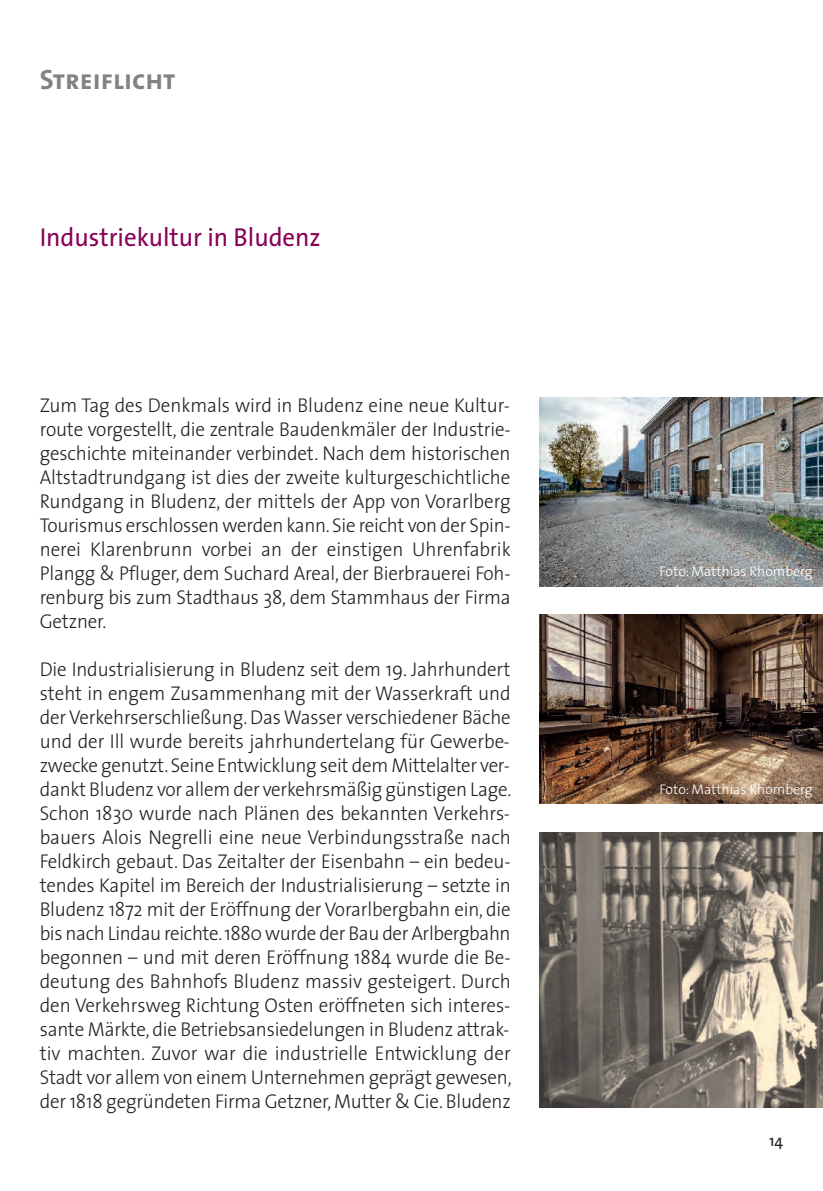
<style>
.page{position:relative;width:823px;height:1191px;background:#fff}
.page>*{position:absolute;margin:0;border:0;box-sizing:border-box;transform-origin:0 0}
.t1{font:28px "The Sans Bold Caps";color:#808285}
.t2{font:26px "The Sans";color:#870157;scale:.96 1}
.t3{font:300 20px/24px "The Sans";letter-spacing:-.01em;color:#231f20;text-align:justify;scale:.95 1}
.t4{font:16px "The Sans";color:#231f20}
.t5{font:300 14px "The Sans";color:#fff}
</style>
<div class="page">
<img style="left:539px;top:397px;width:283px;height:189px">
<img style="left:539px;top:614px;width:283px;height:189px">
<img style="left:539px;top:832px;width:283px;height:275px">
<h1 class="t1" style="left:40px;top:70px;width:137px">Streiflicht</h1>
<h2 class="t2" style="left:40px;top:227px;width:294px">Industriekultur in Bludenz</h2>
<p class="t3" style="left:40px;top:395px;width:497px">Zum Tag des Denkmals wird in Bludenz eine neue Kultur&shy;route vorgestellt, die zentrale Baudenkmäler der Industrie&shy;geschichte miteinander verbindet. Nach dem historischen Altstadtrundgang ist dies der zweite kulturgeschichtliche Rundgang in Bludenz, der mittels der App von Vorarlberg Tourismus erschlossen werden kann. Sie reicht von der Spin&shy;nerei Klarenbrunn vorbei an der einstigen Uhrenfabrik Plangg &amp; Pfluger, dem Suchard Areal, der Bierbrauerei Foh&shy;renburg bis zum Stadthaus 38, dem Stammhaus der Firma Getzner.</p>
<p class="t3" style="left:40px;top:659px;width:498px">Die Industrialisierung in Bludenz seit dem 19. Jahrhundert steht in engem Zusammenhang mit der Wasserkraft und der Verkehrserschließung. Das Wasser verschiedener Bäche und der Ill wurde bereits jahrhundertelang für Gewerbe&shy;zwecke genutzt. Seine Entwicklung seit dem Mittelalter ver&shy;dankt Bludenz vor allem der verkehrsmäßig günstigen Lage.<br>Schon 1830 wurde nach Plänen des bekannten Verkehrs&shy;bauers Alois Negrelli eine neue Verbindungsstraße nach Feldkirch gebaut. Das Zeitalter der Eisenbahn – ein bedeu&shy;tendes Kapitel im Bereich der Industrialisierung – setzte in Bludenz 1872 mit der Eröffnung der Vorarlbergbahn ein, die bis nach Lindau reichte. 1880 wurde der Bau der Arlbergbahn begonnen – und mit deren Eröffnung 1884 wurde die Be&shy;deutung des Bahnhofs Bludenz massiv gesteigert. Durch den Verkehrsweg Richtung Osten eröffneten sich interes&shy;sante Märkte, die Betriebsansiedelungen in Bludenz attrak&shy;tiv machten. Zuvor war die industrielle Entwicklung der Stadt vor allem von einem Unternehmen geprägt gewesen, der 1818 gegründeten Firma Getzner, Mutter &amp; Cie. Bludenz</p>
<p class="t5" style="left:659px;top:566px;width:155px">Foto: Matthias Rhomberg</p>
<p class="t5" style="left:659px;top:783px;width:155px">Foto: Matthias Rhomberg</p>
<p class="t4" style="left:768px;top:1134px;width:16px">14</p>
</div>
